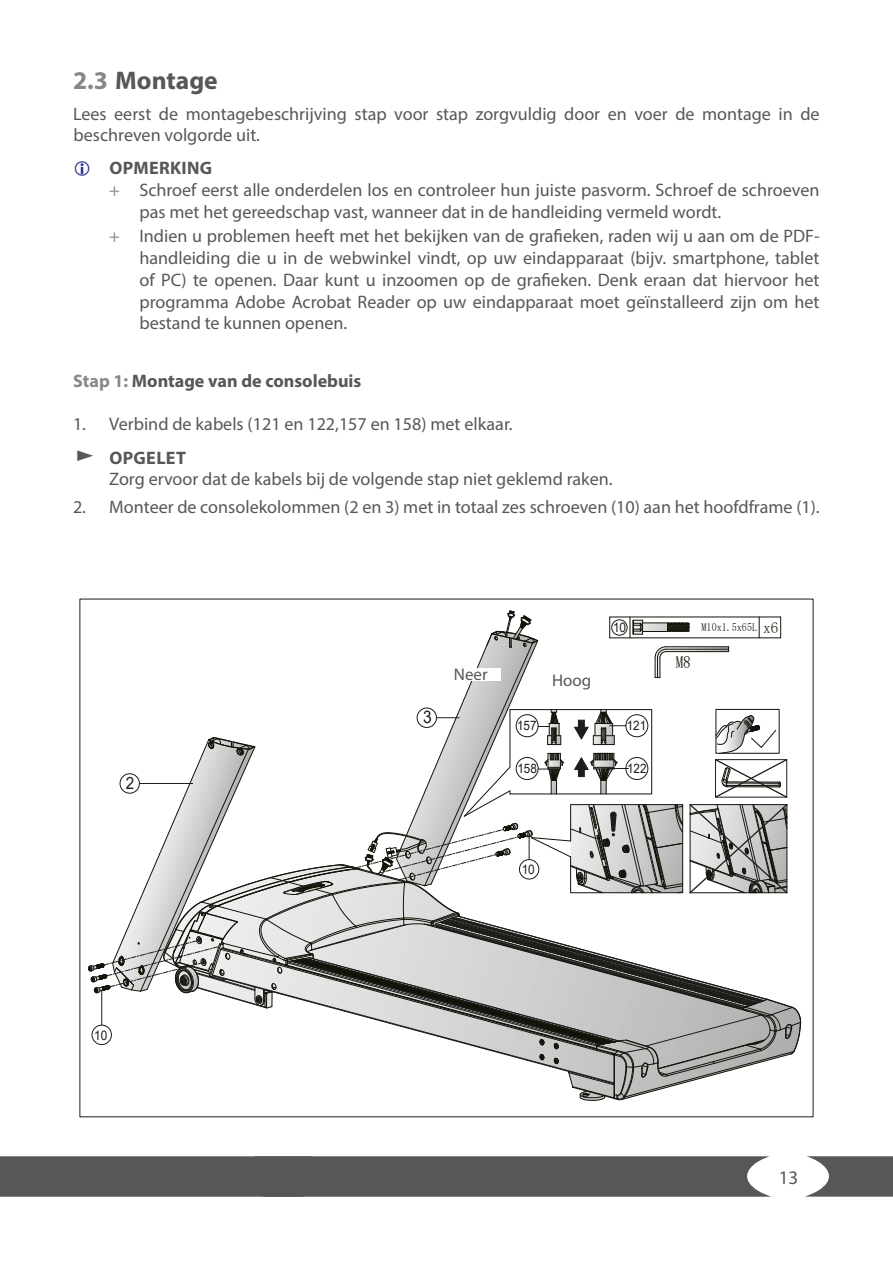
<style>
.page{position:relative;width:893px;height:1263px;background:#fff}
.page>*{position:absolute;margin:0;border:0;box-sizing:border-box;transform-origin:0 0}
.t1{font:700 25.5px "Myriad Pro";color:#575756}
.t2{font:19.2px "Myriad Pro";color:#575756}
.Text_Hinweise{font:18.15px/21.8px "Myriad Pro";color:#575756}
.t3{font:700 18.15px "Myriad Pro";color:#575756}
.t4{font:700 18.15px "Myriad Pro";letter-spacing:.02em;color:#575756}
.t5{font:17.4px "Arial";color:#1d1d1b;scale:.9 1}
.Einf__Abs{font:16.95px "Myriad Pro";color:#575756}
.t6{font:16.95px "Arial";color:#1d1d1b;scale:.9 1}
.t7{font:16.8px "Sim Hei";color:#13130a;scale:.9 1}
.t8{font:13.2px "Arial";color:#1d1d1b;scale:.9 1}
.t9{font:13.05px "Arial";color:#1d1d1b;scale:.9 1}
.t10{font:11.25px "Sim Hei";color:#13130a;scale:.9 1}
.s1{color:#878787}
.s2{font-size:15.15px}
</style>
<div class="page">
<svg style="left:88px;top:610px;width:713px;height:491px"></svg>
<svg style="left:0;top:1156px;width:771px;height:41px;background:#5c5c5c"></svg>
<svg style="left:805px;top:1156px;width:88px;height:41px"></svg>
<div style="left:552px;top:673px;width:40px;height:13px;background:#fff"></div>
<div style="left:441px;top:668px;width:60px;height:12px;background:#fff"></div>
<p class="t1" style="left:73px;top:64px;width:146px"><span class="s1">2.3</span> Montage</p>
<p class="Text_Hinweise" style="left:73px;top:103px;width:748px;line-height:21.3px">Lees eerst de montagebeschrijving stap voor stap zorgvuldig door en voer de montage in de beschreven volgorde uit.</p>
<p class="t4" style="left:109px;top:156px;width:104px">OPMERKING</p>
<p class="Text_Hinweise" style="left:139px;top:179px;width:682px;text-indent:-30px"><span class="s1">+</span> Schroef eerst alle onderdelen los en controleer hun juiste pasvorm. Schroef de schroeven pas met het gereedschap vast, wanneer dat in de handleiding vermeld wordt.</p>
<p class="Text_Hinweise" style="left:139px;top:225px;width:682px;text-align:justify;text-indent:-30px"><span class="s1">+</span> Indien u problemen heeft met het bekijken van de grafieken, raden wij u aan om de PDF&shy;handleiding die u in de webwinkel vindt, op uw eindapparaat (bijv. smartphone, tablet of PC) te openen. Daar kunt u inzoomen op de grafieken. Denk eraan dat hiervoor het programma Adobe Acrobat Reader op uw eindapparaat moet geïnstalleerd zijn om het bestand te kunnen openen.</p>
<p class="t3" style="left:73px;top:369px;width:290px"><span class="s1">Stap 1:</span> Montage van de consolebuis</p>
<p class="Text_Hinweise" style="left:73px;top:413px;width:441px">1. Verbind de kabels (121 en 122,157 en 158) met elkaar.</p>
<p class="t4" style="left:109px;top:446px;width:78px">OPGELET</p>
<p class="Text_Hinweise" style="left:109px;top:468px;width:505px">Zorg ervoor dat de kabels bij de volgende stap niet geklemd raken.</p>
<p class="Text_Hinweise" style="left:73px;top:495px;width:748px">2. Monteer de consolekolommen (2 en 3) met in totaal zes schroeven (10) aan het hoofdframe (1).</p>
<p class="t6" style="left:126px;top:772px;width:11px">2</p>
<p class="t8" style="left:94px;top:1026px;width:16px">10</p>
<p class="t5" style="left:423px;top:705px;width:11px">3</p>
<p class="Einf__Abs" style="left:454px;top:664px;width:35px">Neer</p>
<p class="Einf__Abs" style="left:552px;top:669px;width:41px">Hoog</p>
<p class="t9" style="left:517px;top:716px;width:23px">157</p>
<p class="t9" style="left:517px;top:760px;width:23px">158</p>
<p class="t8" style="left:613px;top:618px;width:16px">10</p>
<p class="t9" style="left:627px;top:716px;width:23px">121</p>
<p class="t9" style="left:627px;top:760px;width:23px">122</p>
<p class="t7" style="left:676px;top:654px;width:18px">M8</p>
<p class="t10" style="left:702px;top:622px;width:87px">M10x1.5x65L <span class="s2">x6</span></p>
<p class="t8" style="left:522px;top:860px;width:16px">10</p>
<p class="t2" style="left:779px;top:1166px;width:21px">13</p>
</div>
